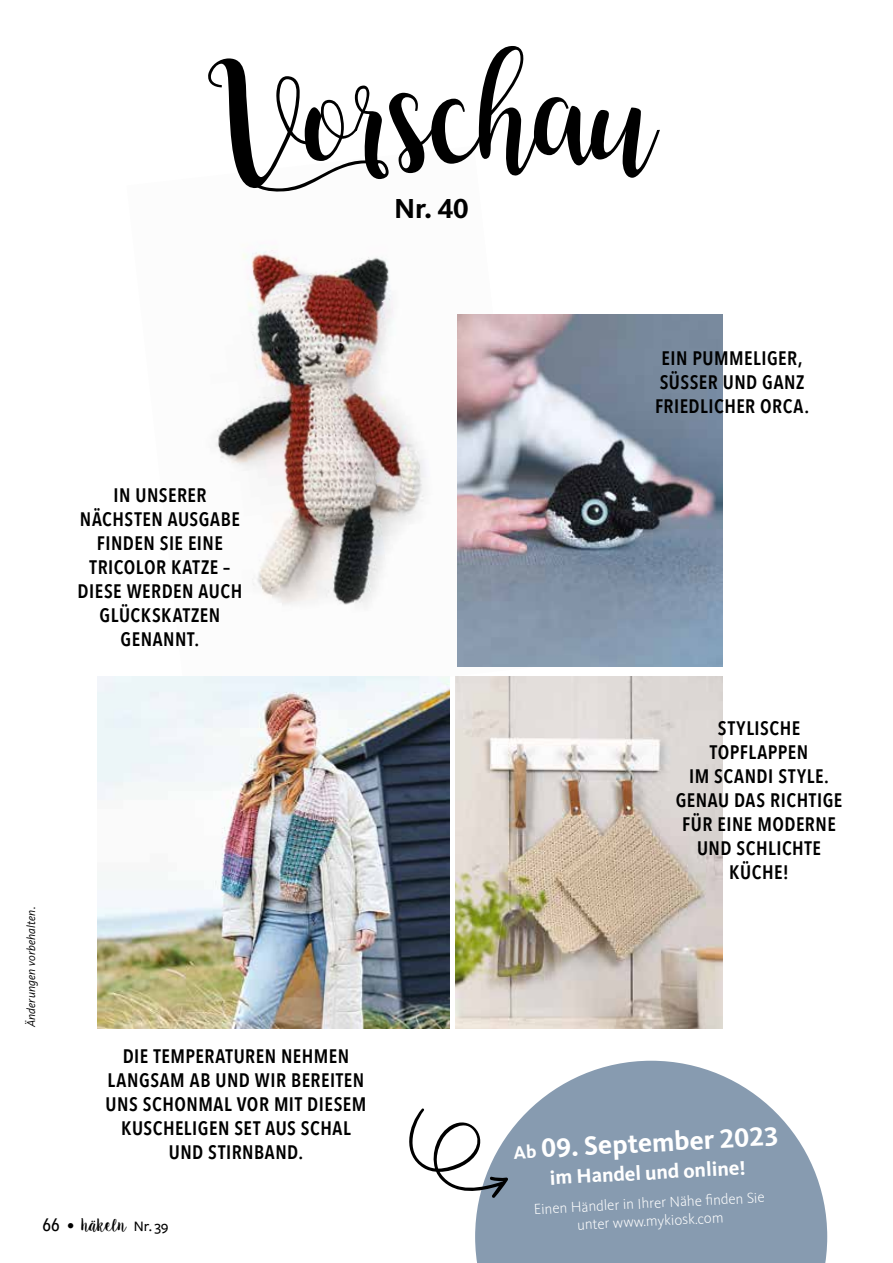
<style>
.page{position:relative;width:893px;height:1263px;background:#fff}
.page>*{position:absolute;margin:0;border:0;box-sizing:border-box;transform-origin:0 0}
.t1{font:120px "Buttercup Sample";color:#000}
.t2{font:700 28.5px "Kievit OT";color:#000}
.t3{font:700 27.3px "Kievit OT";color:#fff}
.t4{font:700 20.55px "Kievit OT";color:#fff}
.t5{font:600 19.5px/24px "Avenir Next Condensed";letter-spacing:.025em;color:#000;text-align:center}
.t6{font:18px "Sugar Plums";letter-spacing:-.06em;color:#000}
.t7{font:300 15px/18px "Kievit OT";color:#fff;text-align:center}
.t8{font:italic 12px "Kievit OT";letter-spacing:.01em;color:#000}
.s1{font-family:"Avenir Next Condensed";font-weight:500}
.s2{font-family:"Meta Pro Norm";font-size:15px}
.s3{font-family:"Freight Sans";font-weight:500;font-size:15px}
.s4{font-size:18.6px}
</style>
<div class="page">
<img style="left:215px;top:250px;width:318px;height:457px">
<svg style="left:475px;top:1061px;width:352px;height:202px;fill:#879bb0"></svg>
<img style="left:457px;top:314px;width:265px;height:352px">
<img style="left:98px;top:676px;width:352px;height:352px">
<svg style="left:409px;top:1108px;width:99px;height:91px"></svg>
<img style="left:456px;top:676px;width:266px;height:352px">
<h1 class="t1" style="left:212px;top:54px;width:441px">Vorschau</h1>
<h2 class="t2" style="left:394px;top:191px;width:76px">Nr. 40</h2>
<p class="t5" style="left:78px;top:483px;width:166px">IN UNSERER<br>NÄCHSTEN AUSGABE<br>FINDEN SIE EINE<br>TRICOLOR KATZE –<br>DIESE WERDEN AUCH<br>GLÜCKSKATZEN<br>GENANNT.</p>
<p class="t8" style="left:24px;top:1027px;width:122px;rotate:-90deg">Änderungen vorbehalten.</p>
<p class="t5" style="left:106px;top:1044px;width:262px">DIE TEMPERATUREN NEHMEN<br>LANGSAM AB UND WIR BEREITEN<br>UNS SCHONMAL VOR MIT DIESEM<br>KUSCHELIGEN SET AUS SCHAL<br>UND STIRNBAND.</p>
<p class="t6" style="left:43px;top:1214px;width:128px"><span class="s1">66</span> <span class="s2">•</span> häkeln <span class="s3">Nr. 39</span></p>
<p class="t5" style="left:655px;top:346px;width:156px">EIN PUMMELIGER,<br>SÜSSER UND GANZ<br>FRIEDLICHER ORCA.</p>
<p class="t5" style="left:676px;top:715px;width:168px">STYLISCHE<br>TOPFLAPPEN<br>IM SCANDI STYLE.<br>GENAU DAS RICHTIGE<br>FÜR EINE MODERNE<br>UND SCHLICHTE<br>KÜCHE!</p>
<h3 class="t3" style="left:513px;top:1134px;width:267px;rotate:-3deg"><span class="s4">Ab</span> 09. September 2023</h3>
<p class="t4" style="left:549px;top:1166px;width:198px;rotate:-3deg">im Handel und online!</p>
<p class="t7" style="left:533px;top:1200px;width:233px;rotate:-3deg">Einen Händler in Ihrer Nähe fi nden Sie unter www.mykiosk.com</p>
</div>
